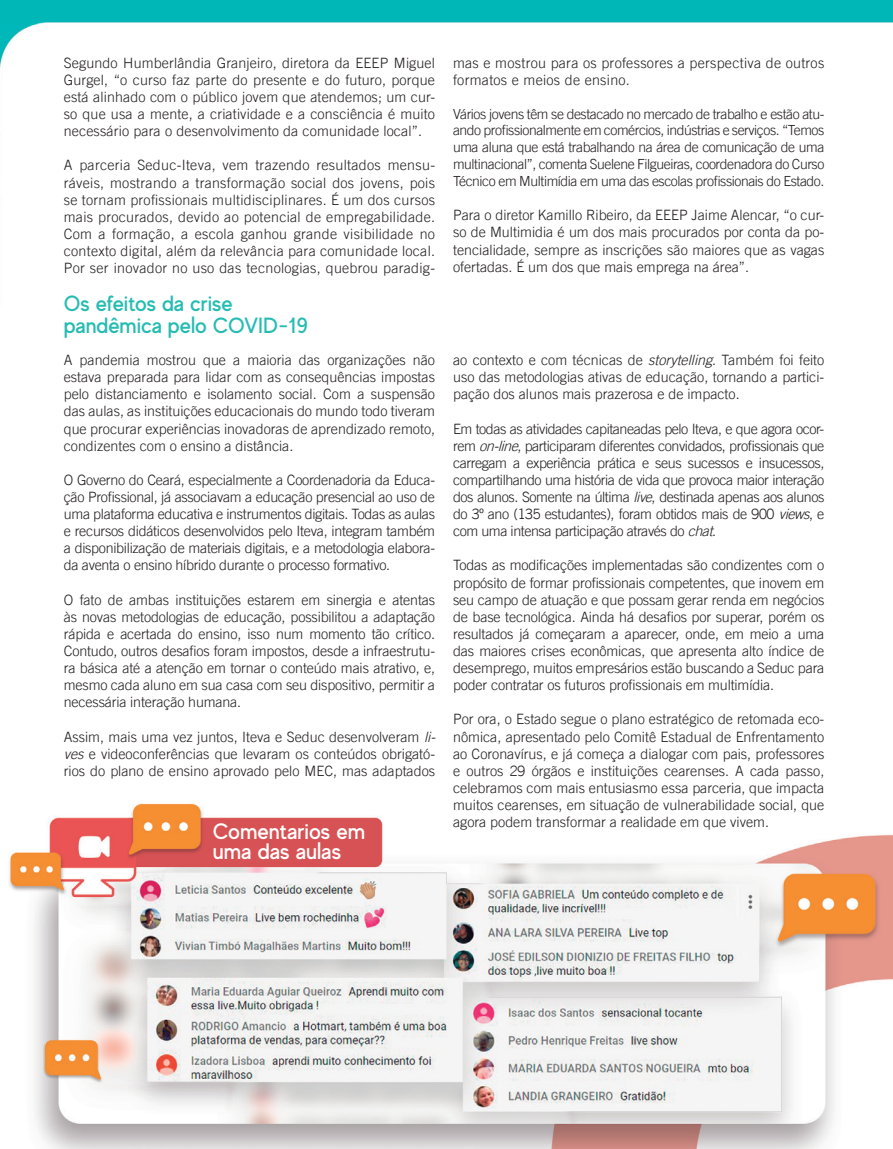
<style>
.page{position:relative;width:893px;height:1149px;background:#fff}
.page>*{position:absolute;margin:0;border:0;box-sizing:border-box;transform-origin:0 0}
.t1{font:500 22.35px "MADE Evolve Sans";color:#fff}
.t2{font:500 22.05px "MADE Evolve Sans";letter-spacing:-.005em;color:#26bcb2}
.t3{font:300 14.25px/17.1px "Trade Gothic LT Std";color:#231f20;text-align:justify}
.t4{font:300 14.25px/17.1px "Trade Gothic LT Std";letter-spacing:.02em;color:#231f20}
.t5{font:300 13.95px/16.8px "Trade Gothic LT Std";letter-spacing:-.03em;color:#231f20;text-align:justify}
.s1{font-style:italic}
</style>
<div class="page">
<img style="left:0;top:0;width:893px;height:1148px">
<p class="t3" style="left:64px;top:54px;width:373px">Segundo Humberlândia Granjeiro, diretora da EEEP Miguel Gurgel, “o curso faz parte do presente e do futuro, porque está alinhado com o público jovem que atendemos; um cur&shy;so que usa a mente, a criatividade e a consciência é muito necessário para o desenvolvimento da comunidade local”.</p>
<p class="t3" style="left:64px;top:156px;width:373px">A parceria Seduc-Iteva, vem trazendo resultados mensu&shy;ráveis, mostrando a transformação social dos jovens, pois se tornam profissionais multidisciplinares. É um dos cursos mais procurados, devido ao potencial de empregabilidade.<br>Com a formação, a escola ganhou grande visibilidade no contexto digital, além da relevância para comunidade local.<br>Por ser inovador no uso das tecnologias, quebrou paradig-</p>
<p class="t2" style="left:64px;top:289px;width:170px">Os efeitos da crise</p>
<p class="t2" style="left:64px;top:311px;width:246px">pandêmica pelo COVID-19</p>
<p class="t3" style="left:64px;top:351px;width:373px">A pandemia mostrou que a maioria das organizações não estava preparada para lidar com as consequências impostas pelo distanciamento e isolamento social. Com a suspensão das aulas, as instituições educacionais do mundo todo tiveram que procurar experiências inovadoras de aprendizado remoto, condizentes com o ensino a distância.</p>
<p class="t3" style="left:64px;top:471px;width:373px">O Governo do Ceará, especialmente a Coordenadoria da Educa&shy;ção Profissional, já associavam a educação presencial ao uso de uma plataforma educativa e instrumentos digitais. Todas as aulas e recursos didáticos desenvolvidos pelo Iteva, integram também a disponibilização de materiais digitais, e a metodologia elabora&shy;da aventa o ensino híbrido durante o processo formativo.</p>
<p class="t3" style="left:64px;top:590px;width:373px">O fato de ambas instituições estarem em sinergia e atentas às novas metodologias de educação, possibilitou a adaptação rápida e acertada do ensino, isso num momento tão crítico.<br>Contudo, outros desafios foram impostos, desde a infraestrutu&shy;ra básica até a atenção em tornar o conteúdo mais atrativo, e, mesmo cada aluno em sua casa com seu dispositivo, permitir a necessária interação humana.</p>
<p class="t3" style="left:64px;top:727px;width:377px;text-align:left">Assim, mais uma vez juntos, Iteva e Seduc desenvolveram <span class="s1">li&shy;ves</span> e videoconferências que levaram os conteúdos obrigató&shy;rios do plano de ensino aprovado pelo MEC, mas adaptados</p>
<p class="t1" style="left:213px;top:816px;width:154px">Comentarios em</p>
<p class="t1" style="left:213px;top:837px;width:130px">uma das aulas</p>
<p class="t4" style="left:453px;top:54px;width:373px">mas e mostrou para os professores a perspectiva de outros formatos e meios de ensino.</p>
<p class="t5" style="left:453px;top:105px;width:373px">Vários jovens têm se destacado no mercado de trabalho e estão atu&shy;ando profissionalmente em comércios, indústrias e serviços. “Temos uma aluna que está trabalhando na área de comunicação de uma multinacional”, comenta Suelene Filgueiras, coordenadora do Curso Técnico em Multimídia em uma das escolas profissionais do Estado.</p>
<p class="t3" style="left:453px;top:206px;width:373px">Para o diretor Kamillo Ribeiro, da EEEP Jaime Alencar, “o cur&shy;so de Multimidia é um dos mais procurados por conta da po&shy;tencialidade, sempre as inscrições são maiores que as vagas ofertadas. É um dos que mais emprega na área”.</p>
<p class="t3" style="left:453px;top:351px;width:373px">ao contexto e com técnicas de <span class="s1">storytelling</span>. Também foi feito uso das metodologias ativas de educação, tornando a partici&shy;pação dos alunos mais prazerosa e de impacto.</p>
<p class="t3" style="left:453px;top:419px;width:373px">Em todas as atividades capitaneadas pelo Iteva, e que agora ocor&shy;rem <span class="s1">on-line</span>, participaram diferentes convidados, profissionais que carregam a experiência prática e seus sucessos e insucessos, compartilhando uma história de vida que provoca maior interação dos alunos. Somente na última <span class="s1">live</span>, destinada apenas aos alunos do 3º ano (135 estudantes), foram obtidos mais de 900 <span class="s1">views</span>, e com uma intensa participação através do <span class="s1">chat</span>.</p>
<p class="t3" style="left:453px;top:556px;width:373px">Todas as modificações implementadas são condizentes com o propósito de formar profissionais competentes, que inovem em seu campo de atuação e que possam gerar renda em negócios de base tecnológica. Ainda há desafios por superar, porém os resultados já começaram a aparecer, onde, em meio a uma das maiores crises econômicas, que apresenta alto índice de desemprego, muitos empresários estão buscando a Seduc para poder contratar os futuros profissionais em multimídia.</p>
<p class="t3" style="left:453px;top:710px;width:373px">Por ora, o Estado segue o plano estratégico de retomada eco&shy;nômica, apresentado pelo Comitê Estadual de Enfrentamento ao Coronavírus, e já começa a dialogar com pais, professores e outros 29 órgãos e instituições cearenses. A cada passo, celebramos com mais entusiasmo essa parceria, que impacta muitos cearenses, em situação de vulnerabilidade social, que agora podem transformar a realidade em que vivem.</p>
</div>
